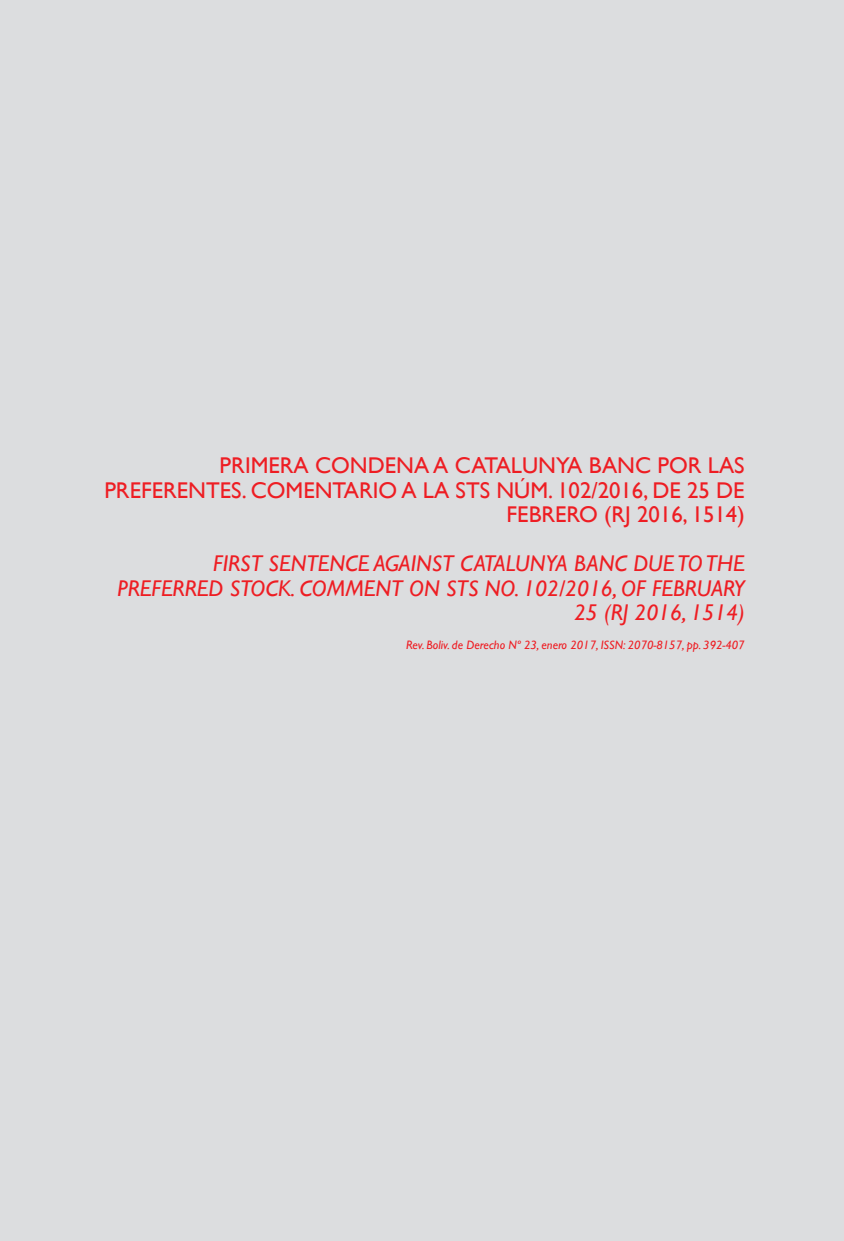
<style>
.page{position:relative;width:844px;height:1241px;background:#fff}
.page>*{position:absolute;margin:0;border:0;box-sizing:border-box;transform-origin:0 0}
.Cuerpo_central{font:italic 22.75px/24.5px "Gill Sans";color:#ee1d23;text-align:right}
.Cuerpo_central-2{font:22.75px/24.5px "Gill Sans";color:#ee1d23;text-align:right}
.t1{font:italic 12.25px "Gill Sans";color:#ee1d23}
</style>
<div class="page">
<div style="left:0;top:0;width:843px;height:1240px;background:#dcdddf"></div>
<p class="Cuerpo_central-2" style="left:104px;top:453px;width:641px">PRIMERA CONDENA A CATALUNYA BANC POR LAS<br>PREFERENTES. COMENTARIO A LA STS NÚM. 102/2016, DE 25 DE<br>FEBRERO (RJ 2016, 1514)</p>
<p class="Cuerpo_central" style="left:118px;top:551px;width:628px">FIRST SENTENCE AGAINST CATALUNYA BANC DUE TO THE<br>PREFERRED STOCK. COMMENT ON STS NO. 102/2016, OF FEBRUARY<br>25 (RJ 2016, 1514)</p>
<p class="t1" style="left:406px;top:638px;width:340px">Rev. Boliv. de Derecho Nº 23, enero 2017, ISSN: 2070-8157, pp. 392-407</p>
</div>
